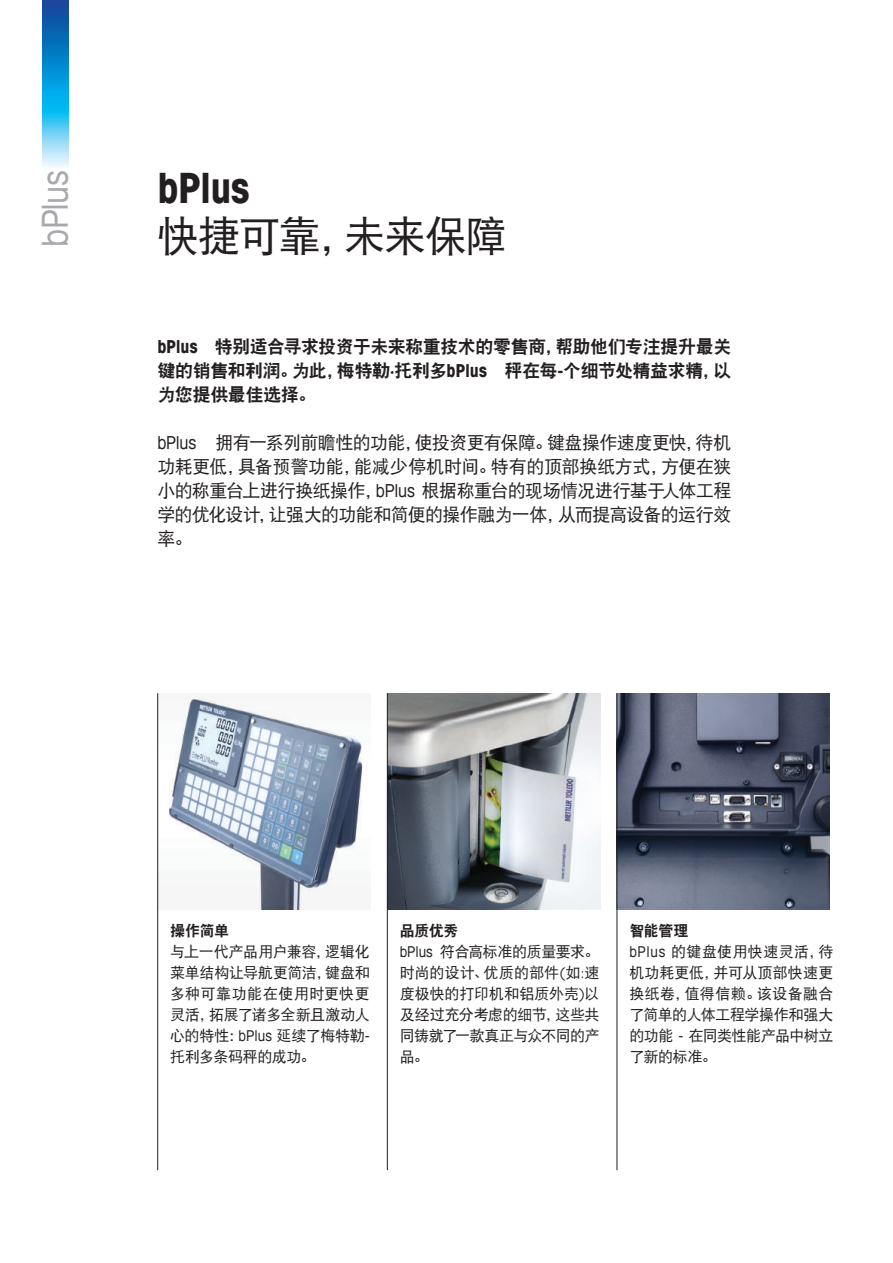
<style>
.page{position:relative;width:893px;height:1263px;background:#fff}
.page>*{position:absolute;margin:0;border:0;box-sizing:border-box;transform-origin:0 0}
.t1{font:42px "DFP Hei W5";letter-spacing:-.03em;color:#231f20}
.t2{font:700 condensed 42px "Avant Garde Com";letter-spacing:-.02em;color:#231f20}
.t3{font:condensed 36px "Avant Garde Com";letter-spacing:-.025em;color:#a8a9ad}
.t4{font:18px/24px "DFP Hei W5";letter-spacing:-.035em;color:#231f20;text-align:justify}
.t5{font:18px/24px "DFP Hei W9";letter-spacing:-.025em;color:#231f20;text-align:justify}
.t6{font:15px/21px "DFP Hei W5";letter-spacing:-.02em;color:#231f20;text-align:justify}
.t7{font:15px "DFP Hei W9";letter-spacing:-.015em;color:#231f20}
.s1{font-family:"Avant Garde Com";font-weight:700;font-stretch:condensed}
.s2{font-family:"Avant Garde Com";font-stretch:condensed}
</style>
<div class="page">
<img style="left:158px;top:693px;width:205px;height:216px">
<img style="left:618px;top:693px;width:212px;height:216px">
<img style="left:388px;top:693px;width:213px;height:216px">
<img style="left:43px;top:0;width:25px;height:167px">
<hr style="left:387px;top:693px;width:1px;height:477px;background:#231f20">
<hr style="left:157px;top:693px;width:1px;height:477px;background:#231f20">
<hr style="left:617px;top:693px;width:1px;height:477px;background:#231f20">
<h2 class="t3" style="left:33px;top:247px;width:78px;rotate:-90deg">bPlus</h2>
<h1 class="t2" style="left:157px;top:161px;width:94px">bPlus</h1>
<h1 class="t1" style="left:157px;top:213px;width:352px">快捷可靠，未来保障</h1>
<p class="t5" style="left:157px;top:334px;width:576px"><span class="s1">bPlus</span> 特别适合寻求投资于未来称重技术的零售商，帮助他们专注提升最关键的销售和利润。为此，梅特勒<span class="s1">·</span>托利多<span class="s1">bPlus</span> 秤在每<span class="s1">-</span>个细节处精益求精，以为您提供最佳选择。</p>
<p class="t4" style="left:157px;top:430px;width:576px"><span class="s2">bPlus</span> 拥有一系列前瞻性的功能，使投资更有保障。键盘操作速度更快，待机功耗更低，具备预警功能，能减少停机时间。特有的顶部换纸方式，方便在狭小的称重台上进行换纸操作，<span class="s2">bPlus</span> 根据称重台的现场情况进行基于人体工程学的优化设计，让强大的功能和简便的操作融为一体，从而提高设备的运行效率。</p>
<p class="t7" style="left:170px;top:923px;width:61px">操作简单</p>
<p class="t6" style="left:170px;top:941px;width:201px">与上一代产品用户兼容，逻辑化菜单结构让导航更简洁，键盘和多种可靠功能在使用时更快更灵活，拓展了诸多全新且激动人心的特性：<span class="s2">bPlus</span> 延续了梅特勒<span class="s2">-</span>托利多条码秤的成功。</p>
<p class="t7" style="left:400px;top:923px;width:60px">品质优秀</p>
<p class="t6" style="left:400px;top:941px;width:201px"><span class="s2">bPlus</span> 符合高标准的质量要求。时尚的设计、优质的部件<span class="s2">(</span>如<span class="s2">:</span>速度极快的打印机和铝质外壳<span class="s2">)</span>以及经过充分考虑的细节，这些共同铸就了一款真正与众不同的产品。</p>
<p class="t7" style="left:629px;top:923px;width:61px">智能管理</p>
<p class="t6" style="left:629px;top:941px;width:206px"><span class="s2">bPlus</span> 的键盘使用快速灵活，待机功耗更低，并可从顶部快速更换纸卷，值得信赖。该设备融合了简单的人体工程学操作和强大的功能 <span class="s2">-</span> 在同类性能产品中树立了新的标准。</p>
</div>
